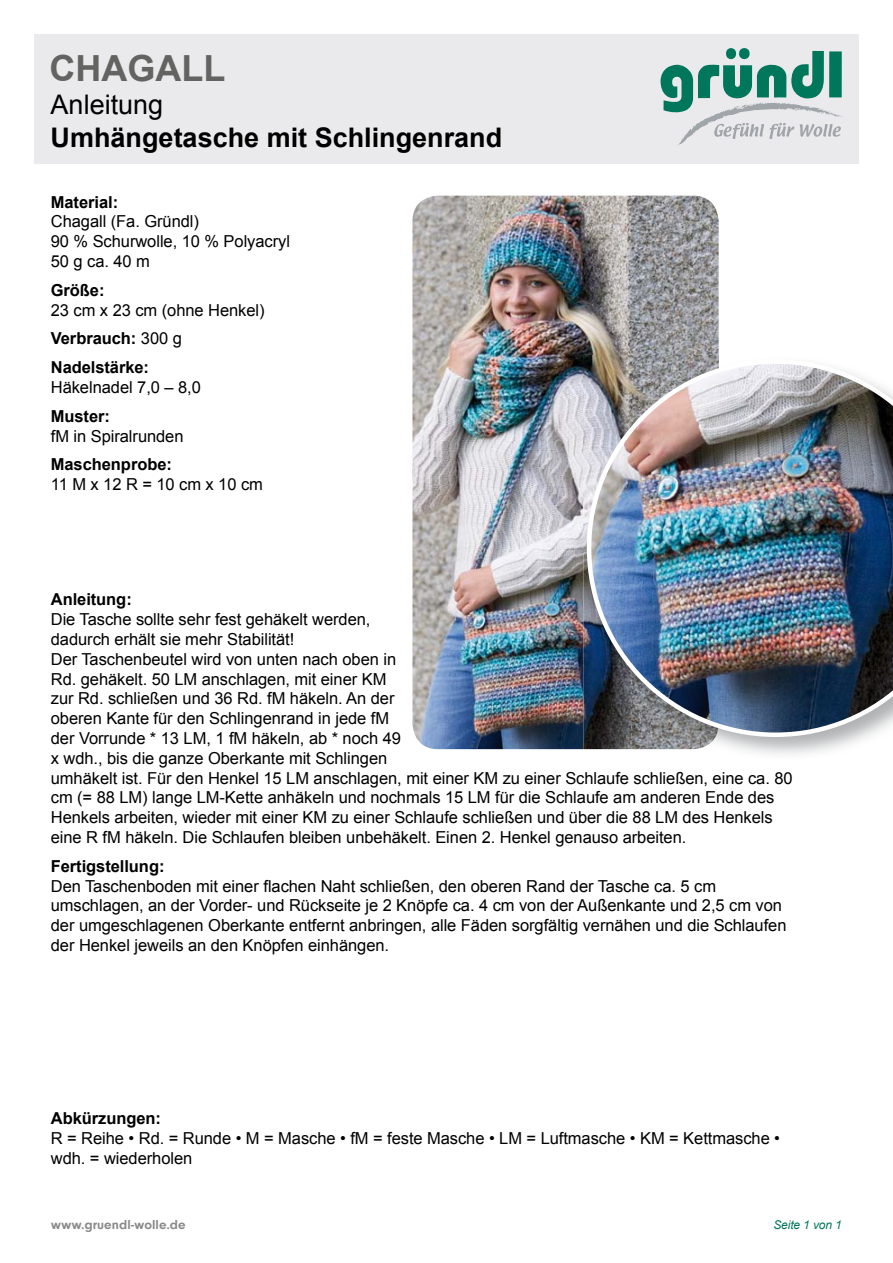
<style>
.page{position:relative;width:893px;height:1263px;background:#fff}
.page>*{position:absolute;margin:0;border:0;box-sizing:border-box;transform-origin:0 0}
.t1{font:700 36px "Arial";color:#636361}
.t2{font:700 27px "Arial";color:#000}
.t3{font:27px "Arial";color:#000}
.t4{font:16.5px/19.8px "Arial";letter-spacing:-.005em;color:#000}
.t5{font:700 16.5px "Arial";letter-spacing:-.005em;color:#000}
.t6{font:700 13.5px "Neuzeit Grotesk T";letter-spacing:.005em;color:#8a8a8a}
.t7{font:italic 12px "Arial";letter-spacing:-.01em;color:#00765b}
.s1{font-weight:700}
</style>
<div class="page">
<img style="left:412px;top:196px;width:307px;height:553px">
<img style="left:583px;top:356px;width:136px;height:393px">
<img style="left:587px;top:359px;width:306px;height:378px">
<div style="left:34px;top:34px;width:825px;height:130px;background:#eaeaed"></div>
<svg style="left:660px;top:48px;width:183px;height:97px"></svg>
<h1 class="t1" style="left:50px;top:45px;width:177px">CHAGALL</h1>
<h2 class="t3" style="left:51px;top:87px;width:114px">Anleitung</h2>
<h2 class="t2" style="left:51px;top:119px;width:453px">Umhängetasche mit Schlingenrand</h2>
<p class="t5" style="left:51px;top:191px;width:69px">Material:</p>
<p class="t4" style="left:51px;top:212px;width:241px">Chagall (Fa. Gründl)<br>90 % Schurwolle, 10 % Polyacryl<br>50 g ca. 40 m</p>
<p class="t5" style="left:51px;top:279px;width:55px">Größe:</p>
<p class="t4" style="left:51px;top:296px;width:215px;line-height:28.8px">23 cm x 23 cm (ohne Henkel)<br><span class="s1">Verbrauch:</span> 300 g<br><span class="s1">Nadelstärke:</span></p>
<p class="t4" style="left:51px;top:377px;width:152px">Häkelnadel 7,0 – 8,0</p>
<p class="t5" style="left:51px;top:405px;width:61px">Muster:</p>
<p class="t4" style="left:51px;top:426px;width:134px">fM in Spiralrunden</p>
<p class="t5" style="left:51px;top:454px;width:123px">Maschenprobe:</p>
<p class="t4" style="left:51px;top:475px;width:214px">11 M x 12 R = 10 cm x 10 cm</p>
<p class="t5" style="left:51px;top:589px;width:82px">Anleitung:</p>
<p class="t4" style="left:51px;top:610px;width:743px">Die Tasche sollte sehr fest gehäkelt werden,<br>dadurch erhält sie mehr Stabilität!<br>Der Taschenbeutel wird von unten nach oben in<br>Rd. gehäkelt. 50 LM anschlagen, mit einer KM<br>zur Rd. schließen und 36 Rd. fM häkeln. An der<br>oberen Kante für den Schlingenrand in jede fM<br>der Vorrunde * 13 LM, 1 fM häkeln, ab * noch 49<br>x wdh., bis die ganze Oberkante mit Schlingen<br>umhäkelt ist. Für den Henkel 15 LM anschlagen, mit einer KM zu einer Schlaufe schließen, eine ca. 80 cm (= 88 LM) lange LM-Kette anhäkeln und nochmals 15 LM für die Schlaufe am anderen Ende des Henkels arbeiten, wieder mit einer KM zu einer Schlaufe schließen und über die 88 LM des Henkels eine R fM häkeln. Die Schlaufen bleiben unbehäkelt. Einen 2. Henkel genauso arbeiten.</p>
<p class="t5" style="left:51px;top:855px;width:115px">Fertigstellung:</p>
<p class="t4" style="left:51px;top:876px;width:737px">Den Taschenboden mit einer flachen Naht schließen, den oberen Rand der Tasche ca. 5 cm umschlagen, an der Vorder- und Rückseite je 2 Knöpfe ca. 4 cm von der Außenkante und 2,5 cm von der umgeschlagenen Oberkante entfernt anbringen, alle Fäden sorgfältig vernähen und die Schlaufen der Henkel jeweils an den Knöpfen einhängen.</p>
<p class="t5" style="left:51px;top:1107px;width:112px">Abkürzungen:</p>
<p class="t4" style="left:51px;top:1128px;width:731px">R = Reihe • Rd. = Runde • M = Masche • fM = feste Masche • LM = Luftmasche • KM = Kettmasche • wdh. = wiederholen</p>
<p class="t6" style="left:51px;top:1217px;width:136px">www.gruendl-wolle.de</p>
<p class="t7" style="left:773px;top:1217px;width:70px">Seite 1 von 1</p>
</div>
